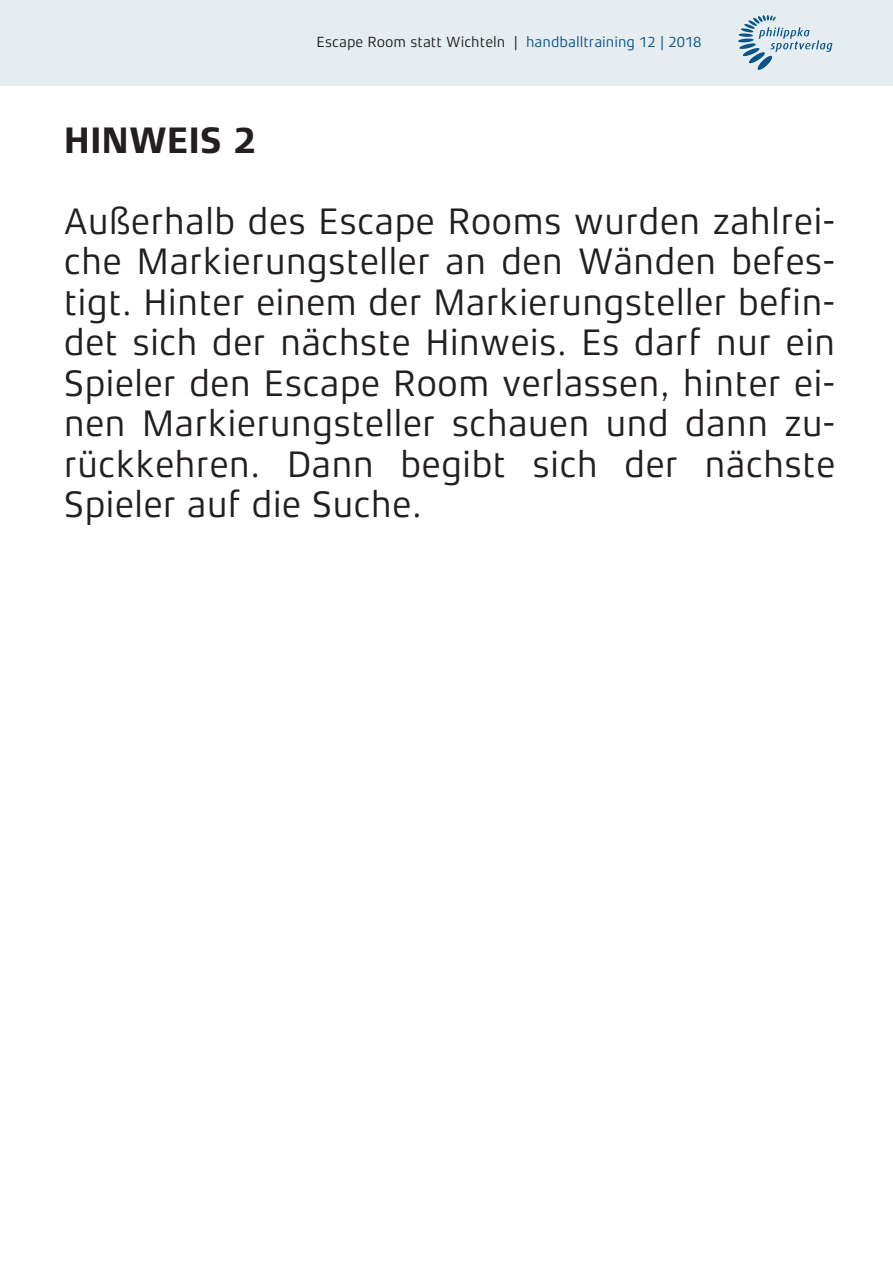
<style>
.page{position:relative;width:893px;height:1263px;background:#fff}
.page>*{position:absolute;margin:0;border:0;box-sizing:border-box;transform-origin:0 0}
.t1{font:37.5px/40.5px "Xenois Sans Pro";color:#231f20;text-align:justify}
.t2{font:700 37.5px "Xenois Sans Pro";color:#231f20}
.t3{font:15px "Xenois Sans Pro";color:#231f20}
.s1{color:#085486}
</style>
<div class="page">
<div style="left:0;top:0;width:893px;height:85px;background:#e5edf1"></div>
<img style="left:738px;top:15px;width:95px;height:55px">
<p class="t2" style="left:64px;top:126px;width:194px">HINWEIS 2</p>
<p class="t3" style="left:317px;top:37px;width:386px">Escape Room statt Wichteln | <span class="s1">handballtraining 12 | 2018</span></p>
<p class="t1" style="left:64px;top:205px;width:773px">Außerhalb des Escape Rooms wurden zahlrei&shy;che Markierungsteller an den Wänden befes&shy;tigt. Hinter einem der Markierungsteller befin&shy;det sich der nächste Hinweis. Es darf nur ein Spieler den Escape Room verlassen, hinter ei&shy;nen Markierungsteller schauen und dann zu&shy;rückkehren. Dann begibt sich der nächste Spieler auf die Suche.</p>
</div>
